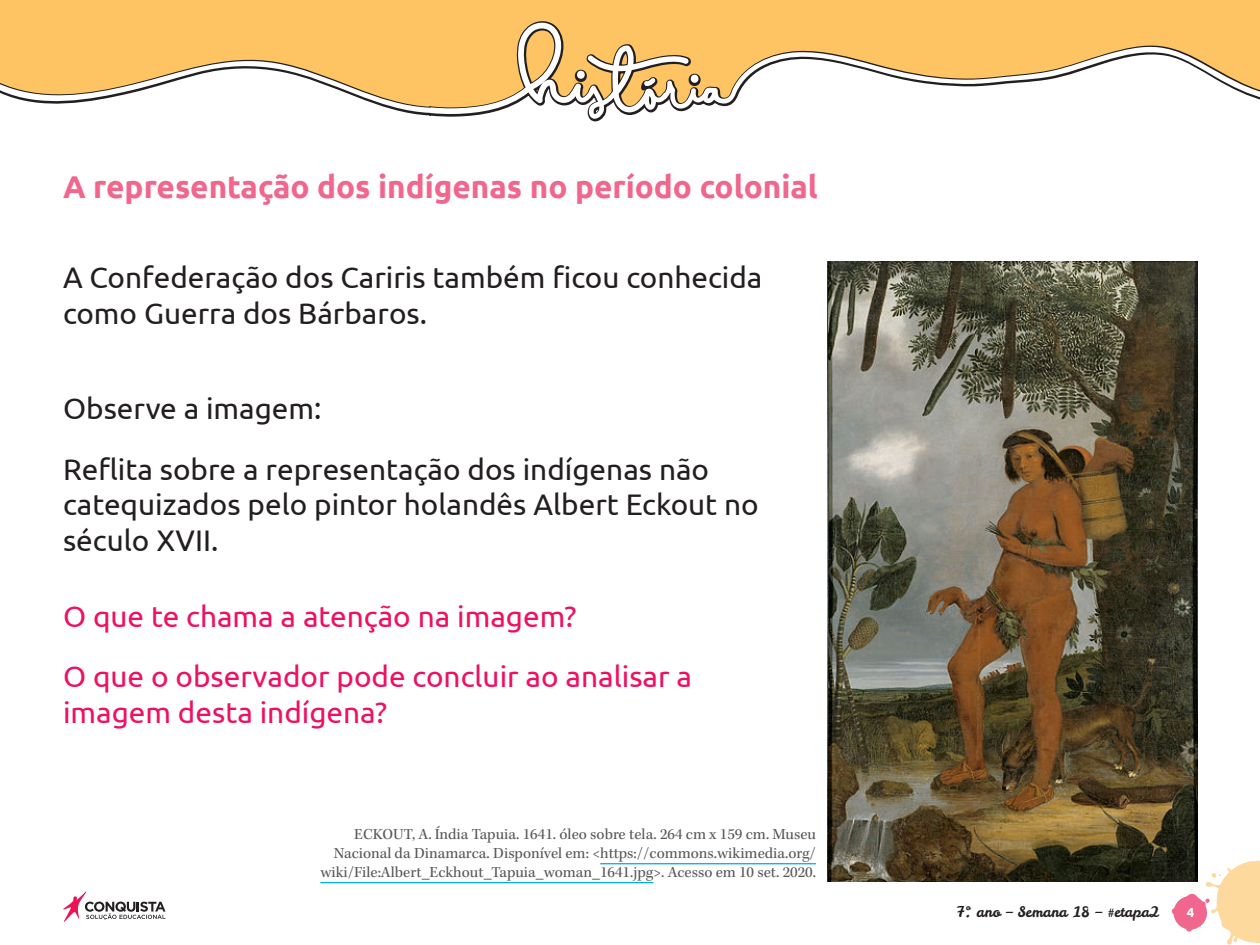
<style>
.page{position:relative;width:1260px;height:945px;background:#fff}
.page>*{position:absolute;margin:0;border:0;box-sizing:border-box;transform-origin:0 0}
._03_Peso_3{font:700 31.5px "Ubuntu";color:#f1668d}
._01_Texto_Geral{font:29.75px/35.7px "Ubuntu";color:#231f20}
._01_Texto_Geral-2{font:29.75px/35.7px "Ubuntu";color:#ec1163}
._07_Referência_Fonte{font:15.75px/18.9px "Kepler Std";color:#57585a;text-align:right}
.t1{font:14.35px "Leckerli One";color:#231f20}
.t2{font:700 13.12px "Ubuntu";color:#fff}
</style>
<div class="page">
<svg style="left:1172px;top:861px;width:88px;height:84px"></svg>
<svg style="left:63px;top:891px;width:103px;height:31px"></svg>
<svg style="left:0;top:0;width:1260px;height:122px;background:#fdca75"></svg>
<svg style="left:0;top:22px;width:1260px;height:97px;fill:#fec463"></svg>
<hr style="left:600px;top:863px;width:216px;height:1px;background:#00aeef">
<hr style="left:320px;top:882px;width:333px;height:1px;background:#00aeef">
<img style="left:828px;top:262px;width:370px;height:620px">
<p class="_03_Peso_3" style="left:63px;top:168px;width:756px">A representação dos indígenas no período colonial</p>
<p class="_01_Texto_Geral" style="left:63px;top:259px;width:701px">A Confederação dos Cariris também ficou conhecida como Guerra dos Bárbaros.</p>
<p class="_01_Texto_Geral" style="left:63px;top:390px;width:260px">Observe a imagem:</p>
<p class="_01_Texto_Geral" style="left:63px;top:450px;width:697px">Reflita sobre a representação dos indígenas não catequizados pelo pintor holandês Albert Eckout no século XVII.</p>
<p class="_01_Texto_Geral-2" style="left:63px;top:597px;width:515px">O que te chama a atenção na imagem?</p>
<p class="_01_Texto_Geral-2" style="left:63px;top:658px;width:631px">O que o observador pode concluir ao analisar a imagem desta indígena?</p>
<p class="_07_Referência_Fonte" style="left:320px;top:825px;width:497px">ECKOUT, A. Índia Tapuia. 1641. óleo sobre tela. 264 cm x 159 cm. Museu<br>Nacional da Dinamarca. Disponível em: &lt;https://commons.wikimedia.org/ wiki/File:Albert_Eckhout_Tapuia_woman_1641.jpg&gt;. Acesso em 10 set. 2020.</p>
<p class="t1" style="left:957px;top:903px;width:205px">7º. ano – Semana 18 – #etapa2</p>
<p class="t2" style="left:1187px;top:905px;width:9px">4</p>
</div>
